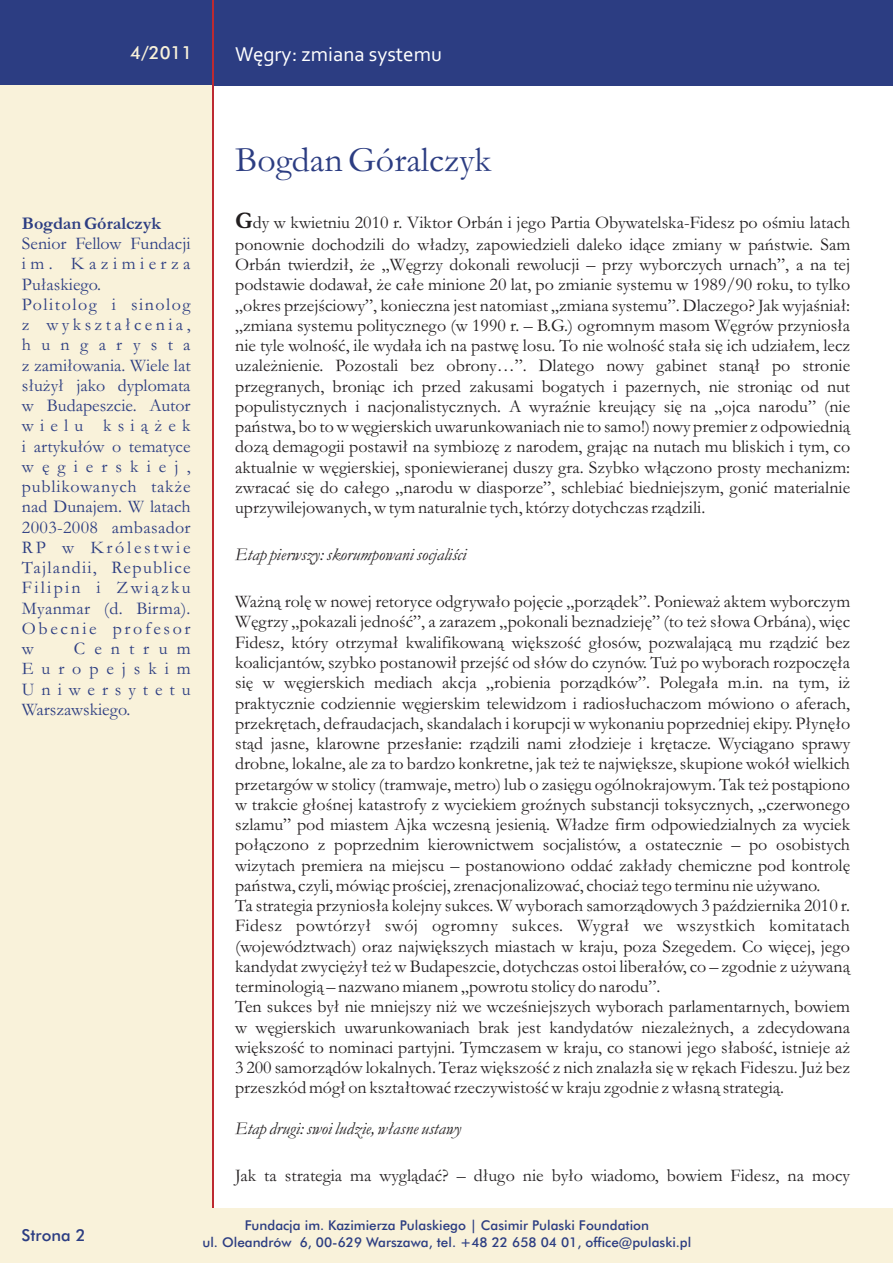
<style>
.page{position:relative;width:893px;height:1263px;background:#fff}
.page>*{position:absolute;margin:0;border:0;box-sizing:border-box;transform-origin:0 0}
.t1{font:36px "Garamond";color:#2c3d82}
.t2{font:21px "Corbel";color:#fff}
.t3{font:18px/20.2px "Garamond";color:#231f20;text-align:justify}
.t4{font:18px/20.2px "Garamond";letter-spacing:.045em;color:#2c3d82}
.t5{font:italic 18px "Garamond";color:#231f20}
.t6{font:700 18px "Garamond";color:#2c3d82}
.t7{font:500 18px "Futura BT";color:#f9f2da}
.t8{font:500 16.5px "Futura BT";color:#2c3d82}
.t9{font:500 13.5px/16.2px "Futura BT";color:#2c3d82;text-align:center}
.s1{font-weight:700;font-size:24px}
</style>
<div class="page">
<div style="left:0;top:0;width:893px;height:85px;background:#2c3d82"></div>
<div style="left:0;top:85px;width:214px;height:1178px;background:#f9f2da"></div>
<hr style="left:213px;top:0;width:1px;height:1263px;background:#bd2a31">
<div style="left:0;top:1208px;width:893px;height:55px;background:#f9f2da"></div>
<p class="t7" style="left:130px;top:46px;width:64px">4/2011</p>
<p class="t2" style="left:235px;top:45px;width:208px">Wêgry: zmiana systemu</p>
<p class="t6" style="left:22px;top:217px;width:141px">Bogdan Góralczyk</p>
<p class="t4" style="left:22px;top:235px;width:170px">Senior Fellow Fundacji im. Kazimierza<br>Pu³askiego.<br>Politolog i sinolog z wykszta³cenia, hungarysta z zami³owania. Wiele lat s³u¿y³ jako dyplomata w Budapeszcie. Autor wielu ksi¹¿ek i artyku³ów o tematyce wêgierskiej, publikowanych tak¿e nad Dunajem. W latach<br>2003-2008 ambasador<br>RP w Królestwie<br>Tajlandii, Republice<br>Filipin i Zwi¹zku<br>Myanmar (d. Birma).<br>Obecnie profesor w</p>
<p class="t4" style="left:22px;top:640px;width:170px;text-align:justify;text-indent:52px">Centrum Europejskim Uniwersytetu Warszawskiego.</p>
<h1 class="t1" style="left:235px;top:147px;width:258px">Bogdan Góralczyk</h1>
<p class="t3" style="left:235px;top:214px;width:617px"><span class="s1">G</span>dy w kwietniu 2010 r. Viktor Orbán i jego Partia Obywatelska-Fidesz po oœmiu latach ponownie dochodzili do w³adzy, zapowiedzieli daleko id¹ce zmiany w pañstwie. Sam Orbán twierdzi³, ¿e „Wêgrzy dokonali rewolucji – przy wyborczych urnach”, a na tej podstawie dodawa³, ¿e ca³e minione 20 lat, po zmianie systemu w 1989/90 roku, to tylko „okres przejœciowy”, konieczna jest natomiast „zmiana systemu”. Dlaczego? Jak wyjaœnia³: „zmiana systemu politycznego (w 1990 r. – B.G.) ogromnym masom Wêgrów przynios³a nie tyle wolnoœæ, ile wyda³a ich na pastwê losu. To nie wolnoœæ sta³a siê ich udzia³em, lecz uzale¿nienie. Pozostali bez obrony…”. Dlatego nowy gabinet stan¹³ po stronie przegranych, broni¹c ich przed zakusami bogatych i pazernych, nie stroni¹c od nut populistycznych i nacjonalistycznych. A wyraŸnie kreuj¹cy siê na „ojca narodu” (nie pañstwa, bo to w wêgierskich uwarunkowaniach nie to samo!) nowy premier z odpowiedni¹ doz¹ demagogii postawi³ na symbiozê z narodem, graj¹c na nutach mu bliskich i tym, co aktualnie w wêgierskiej, sponiewieranej duszy gra. Szybko w³¹czono prosty mechanizm: zwracaæ siê do ca³ego „narodu w diasporze”, schlebiaæ biedniejszym, goniæ materialnie uprzywilejowanych, w tym naturalnie tych, którzy dotychczas rz¹dzili.</p>
<p class="t5" style="left:235px;top:548px;width:233px">Etap pierwszy: skorumpowani socjaliœci</p>
<p class="t3" style="left:235px;top:594px;width:617px;text-align:left">Wa¿n¹ rolê w nowej retoryce odgrywa³o pojêcie „porz¹dek”. Poniewa¿ aktem wyborczym Wêgrzy „pokazali jednoœæ”, a zarazem „pokonali beznadziejê” (to te¿ s³owa Orbána), wiêc Fidesz, który otrzyma³ kwalifikowan¹ wiêkszoœæ g³osów, pozwalaj¹c¹ mu rz¹dziæ bez koalicjantów, szybko postanowi³ przejœæ od s³ów do czynów. Tu¿ po wyborach rozpoczê³a siê w wêgierskich mediach akcja „robienia porz¹dków”. Polega³a m.in. na tym, i¿ praktycznie codziennie wêgierskim telewidzom i radios³uchaczom mówiono o aferach, przekrêtach, defraudacjach, skandalach i korupcji w wykonaniu poprzedniej ekipy. P³ynê³o st¹d jasne, klarowne przes³anie: rz¹dzili nami z³odzieje i krêtacze. Wyci¹gano sprawy drobne, lokalne, ale za to bardzo konkretne, jak te¿ te najwiêksze, skupione wokó³ wielkich przetargów w stolicy (tramwaje, metro) lub o zasiêgu ogólnokrajowym. Tak te¿ post¹piono w trakcie g³oœnej katastrofy z wyciekiem groŸnych substancji toksycznych, „czerwonego szlamu” pod miastem Ajka wczesn¹ jesieni¹. W³adze firm odpowiedzialnych za wyciek po³¹czono z poprzednim kierownictwem socjalistów, a ostatecznie – po osobistych wizytach premiera na miejscu – postanowiono oddaæ zak³ady chemiczne pod kontrolê pañstwa, czyli, mówi¹c proœciej, zrenacjonalizowaæ, chocia¿ tego terminu nie u¿ywano.<br>Ta strategia przynios³a kolejny sukces. W wyborach samorz¹dowych 3 paŸdziernika 2010 r.<br>Fidesz powtórzy³ swój ogromny sukces. Wygra³ we wszystkich komitatach (województwach) oraz najwiêkszych miastach w kraju, poza Szegedem. Co wiêcej, jego kandydat zwyciê¿y³ te¿ w Budapeszcie, dotychczas ostoi libera³ów, co – zgodnie z u¿ywan¹ terminologi¹ – nazwano mianem „powrotu stolicy do narodu”.<br>Ten sukces by³ nie mniejszy ni¿ we wczeœniejszych wyborach parlamentarnych, bowiem w wêgierskich uwarunkowaniach brak jest kandydatów niezale¿nych, a zdecydowana wiêkszoœæ to nominaci partyjni. Tymczasem w kraju, co stanowi jego s³aboœæ, istnieje a¿ 3 200 samorz¹dów lokalnych. Teraz wiêkszoœæ z nich znalaz³a siê w rêkach Fideszu. Ju¿ bez przeszkód móg³ on kszta³towaæ rzeczywistoœæ w kraju zgodnie z w³asn¹ strategi¹.</p>
<p class="t5" style="left:235px;top:1122px;width:228px">Etap drugi: swoi ludzie, w³asne ustawy</p>
<p class="t3" style="left:235px;top:1167px;width:617px">Jak ta strategia ma wygl¹daæ? – d³ugo nie by³o wiadomo, bowiem Fidesz, na mocy</p>
<p class="t8" style="left:22px;top:1229px;width:66px">Strona 2</p>
<p class="t9" style="left:202px;top:1219px;width:490px">Fundacja im. Kazimierza Pulaskiego | Casimir Pulaski Foundation<br>ul. Oleandrów 6, 00-629 Warszawa, tel. +48 22 658 04 01, office@pulaski.pl</p>
</div>
